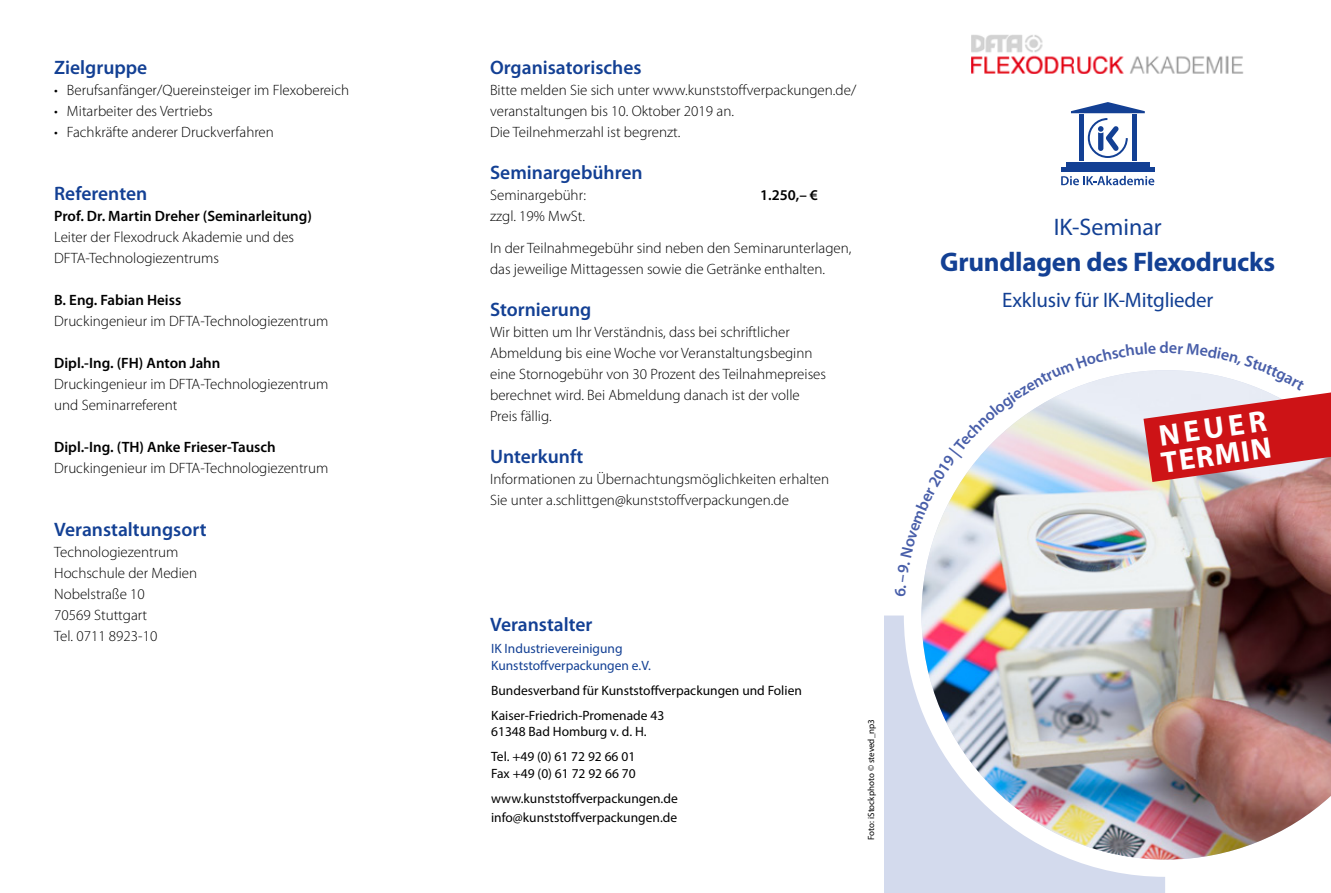
<style>
.page{position:relative;width:1331px;height:893px;background:#fff}
.page>*{position:absolute;margin:0;border:0;box-sizing:border-box;transform-origin:0 0}
.t1{font:700 30px/27px "Myriad Pro";color:#fff}
.t2{font:700 27px "Myriad Pro";letter-spacing:-.01em;color:#134094}
.t3{font:24px "Myriad Pro";color:#134094}
.t4{font:21px "Myriad Pro";letter-spacing:-.01em;color:#134094}
.t5{font:600 19.5px "Myriad Pro";color:#134094}
.t6{font:600 16.2px "Myriad Pro";color:#485ea9}
.t7{font:300 15px/21px "Myriad Pro";color:#000}
.t8{font:600 15px "Myriad Pro";color:#000}
.t9{font:13.5px/25px "Myriad Pro";color:#000}
.t10{font:13.5px/16.5px "Myriad Pro";color:#134094}
.t11{font:9px "Myriad Pro";color:#000}
</style>
<div class="page">
<hr style="left:1066px;top:162px;width:84px;height:4px;background:#134094">
<hr style="left:1061px;top:168px;width:93px;height:4px;background:#134094">
<svg style="left:1071px;top:102px;width:74px;height:56px"></svg>
<hr style="left:1079px;top:114px;width:4px;height:47px;background:#134094">
<hr style="left:1132px;top:114px;width:4px;height:47px;background:#134094">
<svg style="left:1061px;top:176px;width:93px;height:9px"></svg>
<svg style="left:884px;top:615px;width:281px;height:278px;background:#d8deef"></svg>
<img style="left:921px;top:597px;width:410px;height:263px">
<img style="left:971px;top:35px;width:273px;height:39px">
<img style="left:922px;top:370px;width:409px;height:227px">
<h3 class="t5" style="left:54px;top:57px;width:95px">Zielgruppe</h3>
<p class="t7" style="left:54px;top:80px;width:296px">• Berufsanfänger/Quereinsteiger im Flexobereich</p>
<p class="t7" style="left:54px;top:101px;width:160px">• Mitarbeiter des Vertriebs</p>
<p class="t7" style="left:54px;top:122px;width:221px">• Fachkräfte anderer Druckverfahren</p>
<h3 class="t5" style="left:54px;top:183px;width:95px">Referenten</h3>
<p class="t8" style="left:54px;top:208px;width:259px">Prof. Dr. Martin Dreher (Seminarleitung)</p>
<p class="t7" style="left:54px;top:227px;width:241px">Leiter der Flexodruck Akademie und des<br>DFTA-Technologiezentrums</p>
<p class="t8" style="left:54px;top:292px;width:129px">B. Eng. Fabian Heiss</p>
<p class="t7" style="left:54px;top:311px;width:276px">Druckingenieur im DFTA-Technologiezentrum</p>
<p class="t8" style="left:54px;top:355px;width:168px">Dipl.-Ing. (FH) Anton Jahn</p>
<p class="t7" style="left:54px;top:374px;width:276px">Druckingenieur im DFTA-Technologiezentrum und Seminarreferent</p>
<p class="t8" style="left:54px;top:439px;width:223px">Dipl.-Ing. (TH) Anke Frieser-Tausch</p>
<p class="t7" style="left:54px;top:458px;width:276px">Druckingenieur im DFTA-Technologiezentrum</p>
<h3 class="t5" style="left:54px;top:519px;width:154px">Veranstaltungsort</h3>
<p class="t7" style="left:54px;top:542px;width:145px">Technologiezentrum<br>Hochschule der Medien<br>Nobelstraße 10<br>70569 Stuttgart<br>Tel. 0711 8923-10</p>
<h3 class="t5" style="left:490px;top:57px;width:153px">Organisatorisches</h3>
<p class="t7" style="left:490px;top:80px;width:368px">Bitte melden Sie sich unter www.kunststoffverpackungen.de/ veranstaltungen bis 10. Oktober 2019 an.<br>Die Teilnehmerzahl ist begrenzt.</p>
<h3 class="t5" style="left:490px;top:162px;width:154px">Seminargebühren</h3>
<p class="t7" style="left:490px;top:185px;width:97px">Seminargebühr:</p>
<p class="t8" style="left:760px;top:187px;width:59px">1.250,– €</p>
<p class="t7" style="left:490px;top:201px;width:363px;line-height:31.5px">zzgl. 19% MwSt.<br>In der Teilnahmegebühr sind neben den Seminarunterlagen,</p>
<p class="t7" style="left:490px;top:258px;width:336px">das jeweilige Mittagessen sowie die Getränke enthalten.</p>
<h3 class="t5" style="left:490px;top:298px;width:103px">Stornierung</h3>
<p class="t7" style="left:490px;top:321px;width:338px">Wir bitten um Ihr Verständnis, dass bei schriftlicher Abmeldung bis eine Woche vor Veranstaltungsbeginn eine Stornogebühr von 30 Prozent des Teilnahmepreises berechnet wird. Bei Abmeldung danach ist der volle Preis fällig.</p>
<h3 class="t5" style="left:490px;top:445px;width:95px">Unterkunft</h3>
<p class="t7" style="left:490px;top:468px;width:341px">Informationen zu Übernachtungsmöglichkeiten erhalten<br>Sie unter a.schlittgen@kunststoffverpackungen.de</p>
<h3 class="t5" style="left:490px;top:613px;width:104px">Veranstalter</h3>
<p class="t10" style="left:491px;top:640px;width:161px">IK Industrievereinigung<br>Kunststoffverpackungen e.V.</p>
<p class="t9" style="left:491px;top:677px;width:312px">Bundesverband für Kunststoffverpackungen und Folien<br>Kaiser-Friedrich-Promenade 43</p>
<p class="t9" style="left:491px;top:719px;width:157px">61348 Bad Homburg v. d. H.<br>Tel. +49 (0) 61 72 92 66 01</p>
<p class="t9" style="left:491px;top:760px;width:188px">Fax +49 (0) 61 72 92 66 70 www.kunststoffverpackungen.de</p>
<p class="t9" style="left:491px;top:805px;width:188px">info@kunststoffverpackungen.de</p>
<p class="t11" style="left:866px;top:840px;width:122px;rotate:-90deg">Foto: iStockphoto © steved_np3</p>
<h3 class="t3" style="left:1054px;top:212px;width:110px">IK-Seminar</h3>
<h2 class="t2" style="left:940px;top:246px;width:336px">Grundlagen des Flexodrucks</h2>
<h3 class="t4" style="left:1002px;top:287px;width:213px">Exklusiv für IK-Mitglieder</h3>
<p class="t6" style="left:1159px;top:339px;width:11px">d</p>
<h1 class="t1" style="left:1156px;top:423px;width:112px;rotate:-8deg">NEUER<br>TERMIN</h1>
</div>
